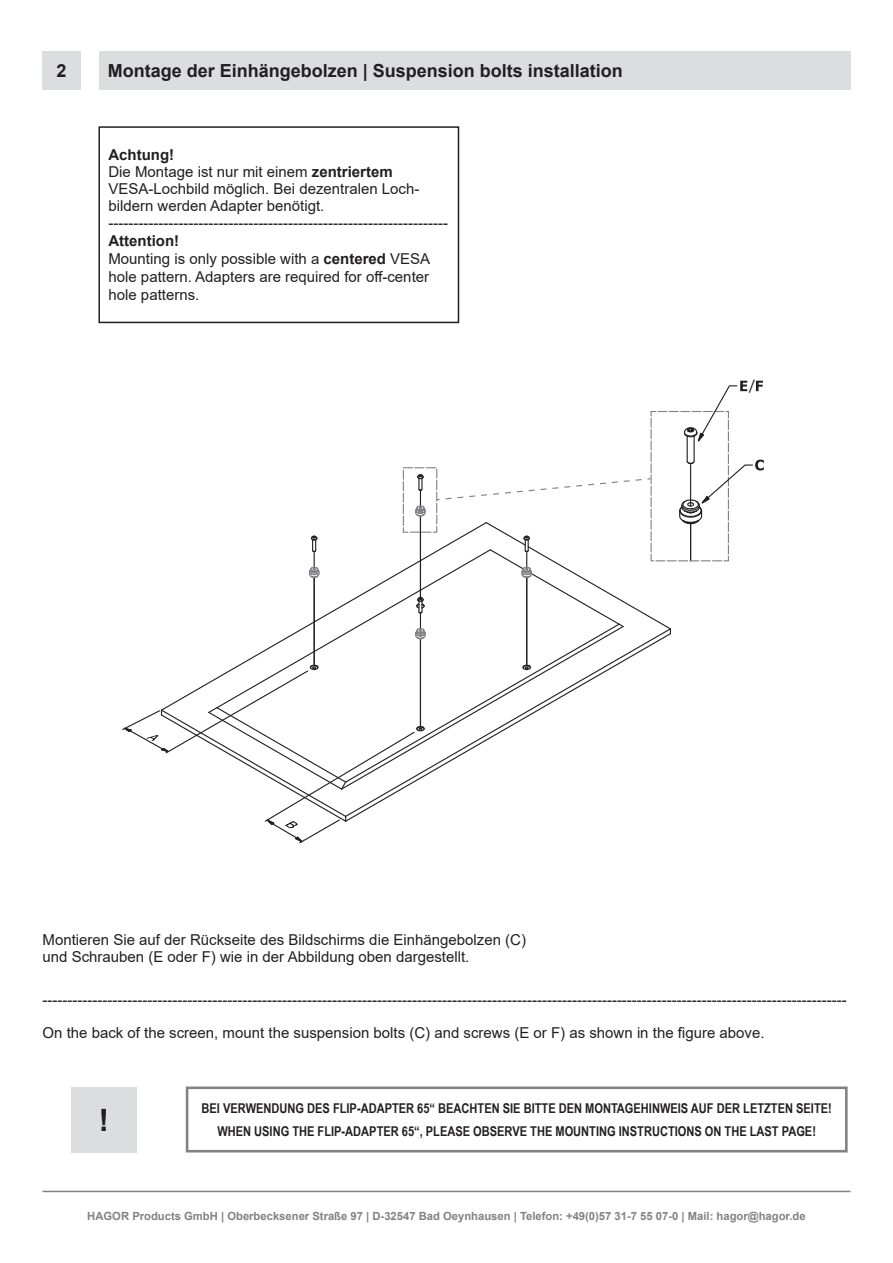
<style>
.page{position:relative;width:893px;height:1263px;background:#fff}
.page>*{position:absolute;margin:0;border:0;box-sizing:border-box;transform-origin:0 0}
.t1{font:700 30.75px "Arial";color:#231f20}
.t2{font:700 18px "Arial";color:#231f20}
.t3{font:18px "Myriad Pro";color:#231f20}
.t4{font:15px/16.8px "Arial";color:#231f20}
.t5{font:700 13.5px/22.5px "Arial Narrow";color:#231f20;text-align:center}
.t6{font:700 11.25px "Arial";color:#808285}
.s1{font-weight:700}
</style>
<div class="page">
<hr style="left:43px;top:1191px;width:807px;height:1px;background:#808285">
<div style="left:43px;top:51px;width:38px;height:38px;background:#dcdddf"></div>
<svg style="left:122px;top:381px;width:642px;height:463px"></svg>
<div style="left:98px;top:126px;width:361px;height:197px;border:2px solid #231f20"></div>
<div style="left:99px;top:51px;width:751px;height:38px;background:#dcdddf"></div>
<div style="left:71px;top:1086px;width:66px;height:66px;background:#dcdddf"></div>
<div style="left:186px;top:1086px;width:662px;height:66px;border:3px solid #808285"></div>
<p class="t2" style="left:57px;top:58px;width:12px">2</p>
<p class="t2" style="left:108px;top:58px;width:517px">Montage der Einhängebolzen | Suspension bolts installation</p>
<p class="t4" style="left:108px;top:147px;width:341px"><span class="s1">Achtung!<br></span>Die Montage ist nur mit einem <span class="s1">zentriertem </span>VESA-Lochbild möglich. Bei dezentralen Loch&shy;bildern werden Adapter benötigt. --------------------------------------------------------------------</p>
<p class="t4" style="left:108px;top:232px;width:323px;line-height:18px"><span class="s1">Attention!<br></span>Mounting is only possible with a <span class="s1">centered</span> VESA hole pattern. Adapters are required for off-center hole patterns.</p>
<p class="t3" style="left:749px;top:375px;width:8px">/</p>
<p class="t4" style="left:43px;top:931px;width:485px">Montieren Sie auf der Rückseite des Bildschirms die Einhängebolzen (C) und Schrauben (E oder F) wie in der Abbildung oben dargestellt.</p>
<p class="t4" style="left:43px;top:991px;width:806px">-----------------------------------------------------------------------------------------------------------------------------------------------------------------</p>
<p class="t4" style="left:43px;top:1025px;width:723px">On the back of the screen, mount the suspension bolts (C) and screws (E or F) as shown in the figure above.</p>
<h1 class="t1" style="left:99px;top:1098px;width:12px">!</h1>
<p class="t5" style="left:202px;top:1096px;width:632px">BEI VERWENDUNG DES FLIP-ADAPTER 65“ BEACHTEN SIE BITTE DEN MONTAGEHINWEIS AUF DER LETZTEN SEITE!<br>WHEN USING THE FLIP-ADAPTER 65“, PLEASE OBSERVE THE MOUNTING INSTRUCTIONS ON THE LAST PAGE!</p>
<p class="t6" style="left:87px;top:1208px;width:720px">HAGOR Products GmbH | Oberbecksener Straße 97 | D-32547 Bad Oeynhausen | Telefon: +49(0)57 31-7 55 07-0 | Mail: hagor@hagor.de</p>
</div>
